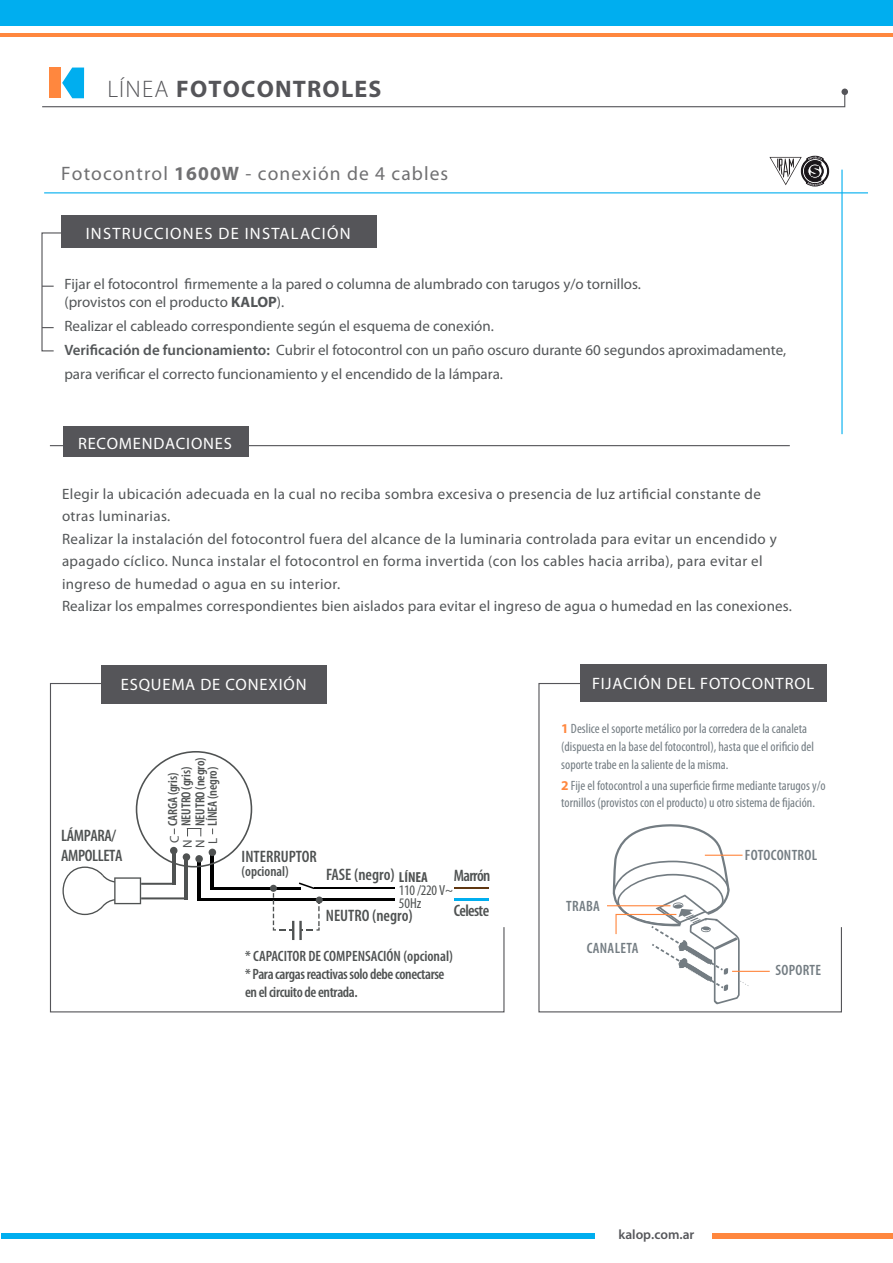
<style>
.page{position:relative;width:893px;height:1263px;background:#fff}
.page>*{position:absolute;margin:0;border:0;box-sizing:border-box;transform-origin:0 0}
.t1{font:700 24px "Myriad Pro";letter-spacing:.05em;color:#555559}
.t2{font:19.5px "Myriad Pro";letter-spacing:.055em;color:#707072}
.t3{font:600 condensed 16.65px "Myriad Pro";color:#4f5252}
.t4{font:600 condensed 16.65px/20px "Myriad Pro";letter-spacing:-.025em;color:#4f5252}
.t5{font:16.5px "Myriad Pro";letter-spacing:.05em;color:#fff}
.t6{font:16.5px "Myriad Pro";letter-spacing:.075em;color:#fff}
.t7{font:15px/22.5px "Myriad Pro";letter-spacing:.01em;color:#535658}
.t8{font:600 condensed 15px/17.9px "Myriad Pro";letter-spacing:-.025em;color:#4f5252}
.t9{font:600 condensed 15px "Myriad Pro";letter-spacing:.02em;color:#737c82}
.t10{font:condensed 14.55px/12.9px "Myriad Pro";letter-spacing:-.015em;color:#4f5252}
.t11{font:700 condensed 14.55px "Myriad Pro";color:#4f5252}
.t12{font:600 condensed 14.25px "Myriad Pro";color:#4f5252}
.t13{font:condensed 13.5px/17.7px "Myriad Pro";color:#737c82}
.t14{font:600 13.5px "Myriad Pro";color:#56575b}
.t15{font:600 condensed 13.2px/13.6px "Myriad Pro";letter-spacing:-.01em;color:#4f5252}
.t16{font:12.75px/12.9px "Myriad Pro";color:#4f5252;text-align:center}
.s1{font-weight:300}
.s2{font-weight:700}
.s3{font-weight:600}
.s4{font-weight:400;font-stretch:normal;font-size:12.75px}
.s5{font-weight:700;font-stretch:normal;color:#ff873e}
</style>
<div class="page">
<hr style="left:50px;top:445px;width:740px;height:1px;background:#555559">
<div style="left:63px;top:426px;width:186px;height:31px;background:#555559"></div>
<svg style="left:41px;top:232px;width:21px;height:120px"></svg>
<svg style="left:49px;top:683px;width:456px;height:330px"></svg>
<svg style="left:538px;top:683px;width:304px;height:330px"></svg>
<div style="left:580px;top:665px;width:247px;height:37px;background:#555559"></div>
<div style="left:101px;top:666px;width:226px;height:38px;background:#555559"></div>
<div style="left:62px;top:215px;width:315px;height:33px;background:#555559"></div>
<svg style="left:769px;top:156px;width:60px;height:30px"></svg>
<hr style="left:44px;top:192px;width:824px;height:1px;background:#00aeef">
<hr style="left:841px;top:170px;width:2px;height:264px;background:#00aeef">
<div style="left:49px;top:67px;width:12px;height:31px;background:#ff873e"></div>
<div style="left:0;top:0;width:893px;height:26px;background:#00aeef"></div>
<hr style="left:0;top:33px;width:893px;height:4px;background:#ff873e">
<svg style="left:42px;top:68px;width:804px;height:40px"></svg>
<div style="left:841px;top:89px;width:7px;height:6px;background:#555559;border-radius:50%"></div>
<div style="left:1px;top:1233px;width:593px;height:6px;background:#00aeef"></div>
<div style="left:713px;top:1233px;width:180px;height:6px;background:#ff873e"></div>
<h1 class="t1" style="left:107px;top:75px;width:276px"><span class="s1">LÍNEA</span> FOTOCONTROLES</h1>
<h2 class="t2" style="left:61px;top:163px;width:388px">Fotocontrol <span class="s2">1600W</span> - conexión de 4 cables</h2>
<p class="t6" style="left:86px;top:224px;width:266px">INSTRUCCIONES DE INSTALACIÓN</p>
<p class="t7" style="left:64px;top:275px;width:578px;line-height:18px">Fijar el fotocontrol firmemente a la pared o columna de alumbrado con tarugos y/o tornillos. (provistos con el producto <span class="s2">KALOP</span>).</p>
<p class="t7" style="left:64px;top:314px;width:723px;line-height:24px">Realizar el cableado correspondiente según el esquema de conexión.<br><span class="s3">Verificación de funcionamiento:</span> Cubrir el fotocontrol con un paño oscuro durante 60 segundos aproximadamente, para verificar el correcto funcionamiento y el encendido de la lámpara.</p>
<p class="t5" style="left:78px;top:434px;width:155px">RECOMENDACIONES</p>
<p class="t7" style="left:62px;top:483px;width:731px">Elegir la ubicación adecuada en la cual no reciba sombra excesiva o presencia de luz artificial constante de otras luminarias.<br>Realizar la instalación del fotocontrol fuera del alcance de la luminaria controlada para evitar un encendido y apagado cíclico. Nunca instalar el fotocontrol en forma invertida (con los cables hacia arriba), para evitar el ingreso de humedad o agua en su interior.<br>Realizar los empalmes correspondientes bien aislados para evitar el ingreso de agua o humedad en las conexiones.</p>
<p class="t5" style="left:121px;top:675px;width:187px">ESQUEMA DE CONEXIÓN</p>
<p class="t5" style="left:592px;top:674px;width:224px">FIJACIÓN DEL FOTOCONTROL</p>
<p class="t4" style="left:61px;top:825px;width:63px">LÁMPARA/<br>AMPOLLETA</p>
<p class="t15" style="left:166px;top:826px;width:70px;rotate:-90deg">CARGA (gris)<br>NEUTRO (gris)<br>NEUTRO (negro)</p>
<p class="t15" style="left:206px;top:844px;width:79px;rotate:-90deg"><span class="s4">L</span> LÍNEA (negro)</p>
<p class="t16" style="left:168px;top:848px;width:13px;rotate:-90deg">C<br>N<br>N</p>
<p class="t3" style="left:242px;top:848px;width:77px">INTERRUPTOR</p>
<p class="t12" style="left:242px;top:864px;width:49px">(opcional)</p>
<p class="t3" style="left:326px;top:865px;width:70px">FASE (negro)</p>
<p class="t4" style="left:454px;top:858px;width:38px;line-height:35px">Marrón<br>Celeste</p>
<p class="t11" style="left:399px;top:869px;width:31px">LÍNEA</p>
<p class="t10" style="left:399px;top:884px;width:56px">110 /220 V~<br>50Hz</p>
<p class="t3" style="left:326px;top:906px;width:89px">NEUTRO (negro)</p>
<p class="t8" style="left:245px;top:947px;width:210px">* CAPACITOR DE COMPENSACIÓN (opcional) * Para cargas reactivas solo debe conectarse en el circuito de entrada.</p>
<p class="t13" style="left:561px;top:720px;width:254px"><span class="s5">1</span> Deslice el soporte metálico por la corredera de la canaleta (dispuesta en la base del fotocontrol), hasta que el orificio del soporte trabe en la saliente de la misma.</p>
<p class="t13" style="left:561px;top:776px;width:266px"><span class="s5">2</span> Fije el fotocontrol a una superficie firme mediante tarugos y/o tornillos (provistos con el producto) u otro sistema de fijación.</p>
<p class="t9" style="left:566px;top:898px;width:35px">TRABA</p>
<p class="t9" style="left:587px;top:940px;width:53px">CANALETA</p>
<p class="t9" style="left:745px;top:847px;width:74px">FOTOCONTROL</p>
<p class="t9" style="left:775px;top:962px;width:47px">SOPORTE</p>
<p class="t14" style="left:618px;top:1227px;width:77px">kalop.com.ar</p>
</div>
